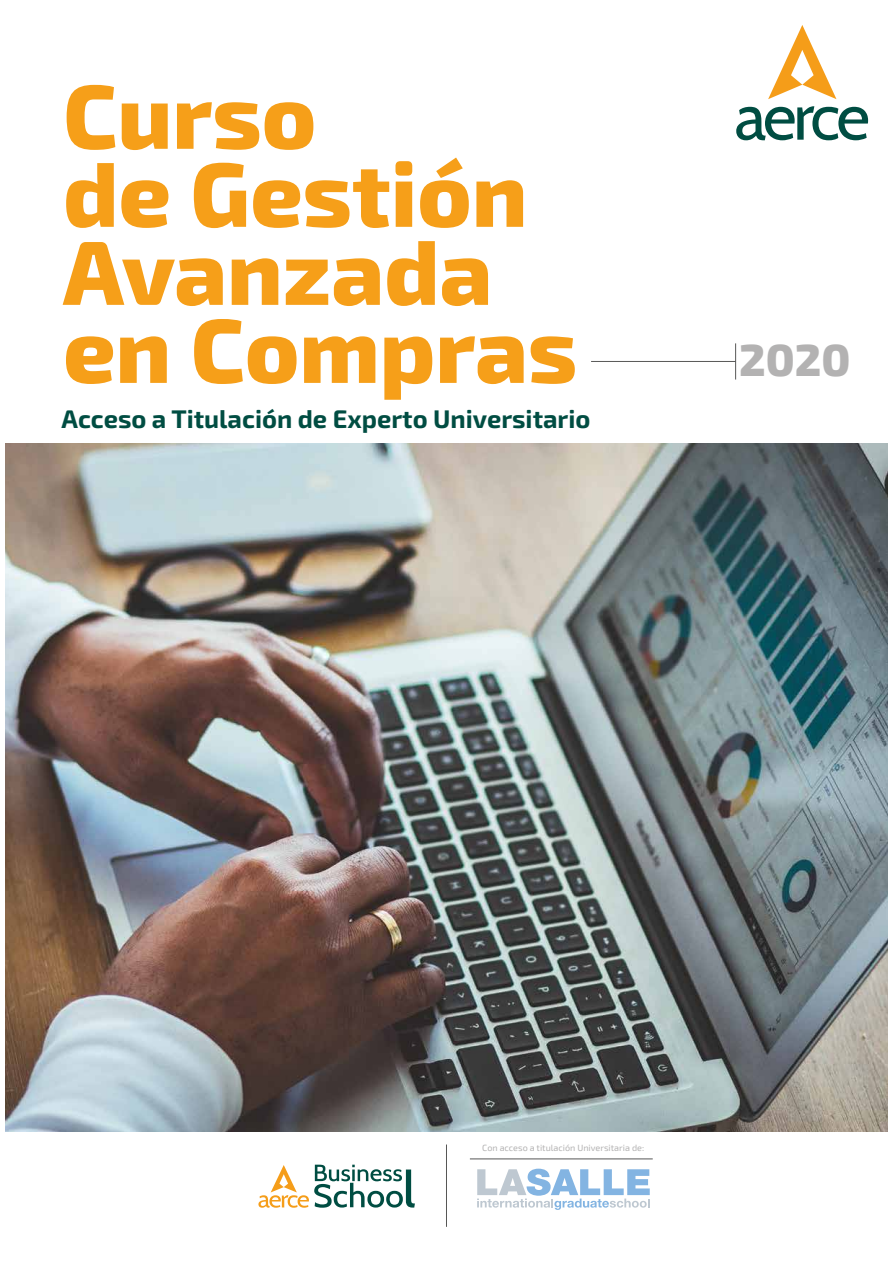
<style>
.page{position:relative;width:893px;height:1263px;background:#fff}
.page>*{position:absolute;margin:0;border:0;box-sizing:border-box;transform-origin:0 0}
.t1{font:800 91.05px/78px "Exo 2";color:#f69f19}
.t2{font:800 45px "Exo 2";color:#b3b2b2}
.t3{font:700 25.5px "Exo 2";color:#004d42}
.t4{font:9px "Exo 2";color:#b3b2b2}
</style>
<div class="page">
<img style="left:5px;top:443px;width:883px;height:689px">
<svg style="left:768px;top:25px;width:68px;height:74px"></svg>
<svg style="left:736px;top:106px;width:132px;height:34px"></svg>
<hr style="left:446px;top:1144px;width:1px;height:83px;background:#575756">
<svg style="left:477px;top:1169px;width:173px;height:41px"></svg>
<hr style="left:470px;top:1159px;width:183px;height:1px;background:#575756">
<svg style="left:258px;top:1165px;width:157px;height:43px"></svg>
<hr style="left:591px;top:361px;width:145px;height:1px;background:#575756">
<hr style="left:735px;top:343px;width:1px;height:36px;background:#575756">
<h1 class="t1" style="left:63px;top:80px;width:516px">Curso<br>de Gestión<br>Avanzada en Compras</h1>
<p class="t3" style="left:62px;top:404px;width:530px">Acceso a Titulación de Experto Universitario</p>
<h2 class="t2" style="left:739px;top:333px;width:113px">2020</h2>
<p class="t4" style="left:482px;top:1143px;width:163px">Con acceso a titulación Universitaria de:</p>
</div>
